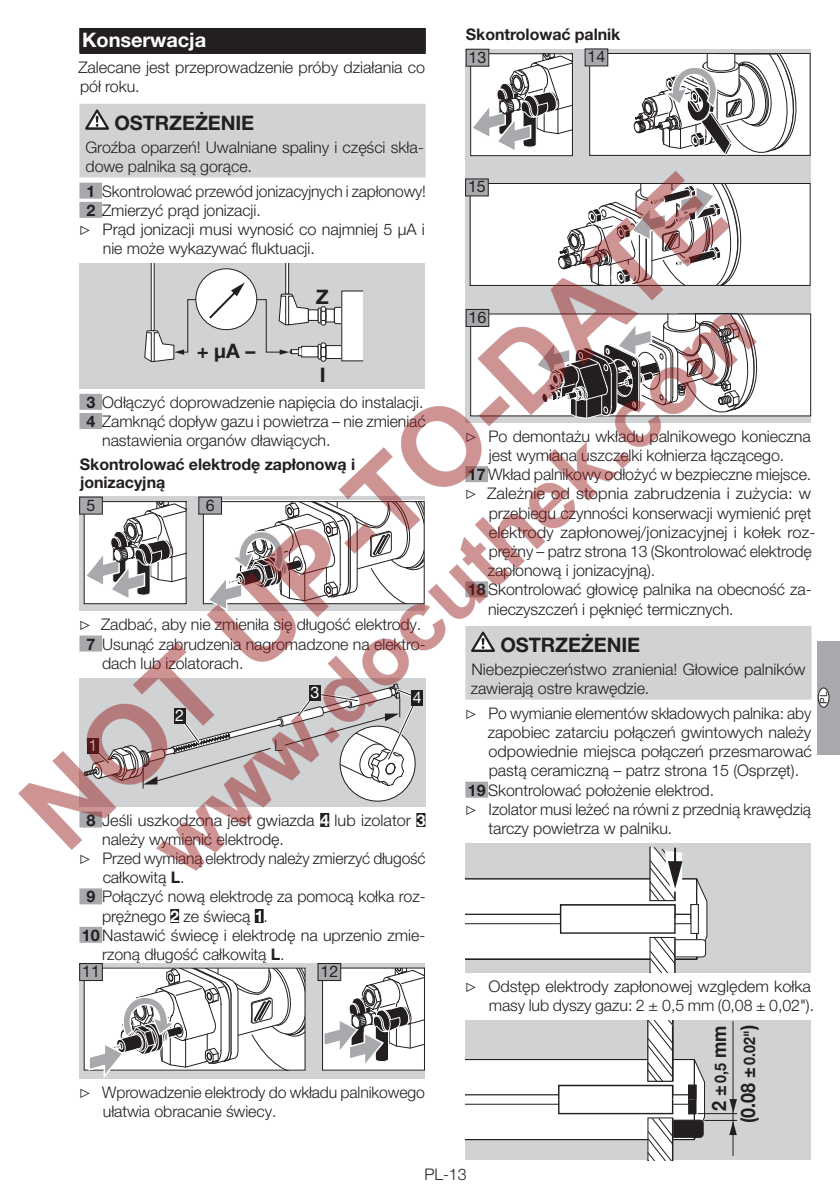
<style>
.page{position:relative;width:840px;height:1191px;background:#fff}
.page>*{position:absolute;margin:0;border:0;box-sizing:border-box;transform-origin:0 0}
.t1{font:700 20px "Helvetica Neue LT Pro";letter-spacing:-.005em;color:#231f20}
.t2{font:700 20px/28.8px "Helvetica Neue";color:#231f20;text-align:center;scale:.9 1}
.t3{font:700 20px "Helvetica Neue LT Pro";letter-spacing:-.005em;color:#fff}
.t4{font:300 16px/19.2px "Helvetica Neue LT Pro";letter-spacing:-.005em;color:#231f20}
.t5{font:700 16px/18px "Helvetica Neue LT Pro";letter-spacing:-.005em;color:#231f20}
.t6{font:16px "Helvetica Neue LT Pro";color:#231f20}
.t7{font:16px "Helvetica Neue LT Pro";color:#fff}
.t8{font:300 16px "Helvetica Neue";color:#231f20}
.t9{font:10px "Helvetica Neue LT Pro";color:#231f20}
.s1{font-weight:700}
.s2{font-family:"Lucida Sans Unicode";font-weight:400}
.s3{font-family:"Helvetica Neue"}
.s4{font-weight:700;color:#fff}
.s5{font-size:16px}
</style>
<div class="page">
<img style="left:18px;top:28px;width:821px;height:1133px">
<p class="t3" style="left:82px;top:27px;width:125px">Konserwacja</p>
<p class="t4" style="left:78px;top:58px;width:348px">Zalecane jest przeprowadzenie próby działania co pół roku.</p>
<p class="t1" style="left:114px;top:110px;width:141px">OSTRZEŻENIE</p>
<p class="t4" style="left:85px;top:137px;width:340px">Groźba oparzeń! Uwalniane spaliny i części skła&shy;dowe palnika są gorące.</p>
<p class="t4" style="left:86px;top:181px;width:341px"><span class="s1">1</span> Skontrolować przewód jonizacyjnych i zapłonowy!</p>
<p class="t4" style="left:86px;top:200px;width:176px"><span class="s1">2</span> Zmierzyć prąd jonizacji.</p>
<p class="t4" style="left:79px;top:219px;width:347px"><span class="s2">▷</span> Prąd jonizacji musi wynosić co najmniej 5 µA i</p>
<p class="t4" style="left:103px;top:239px;width:213px">nie może wykazywać fluktuacji.</p>
<p class="t1" style="left:197px;top:338px;width:60px">+ μ<span class="s3">A</span> –</p>
<p class="t1" style="left:315px;top:284px;width:14px">Z</p>
<p class="t1" style="left:319px;top:362px;width:7px">I</p>
<p class="t4" style="left:79px;top:392px;width:345px"><span class="s1">3</span> Odłączyć doprowadzenie napięcia do instalacji.</p>
<p class="t4" style="left:86px;top:411px;width:340px"><span class="s1">4</span> Zamknąć dopływ gazu i powietrza – nie zmieniać</p>
<p class="t4" style="left:102px;top:430px;width:230px">nastawienia organów dławiących.</p>
<p class="t5" style="left:80px;top:455px;width:276px">Skontrolować elektrodę zapłonową i jonizacyjną</p>
<p class="t6" style="left:86px;top:495px;width:10px">5</p>
<p class="t6" style="left:205px;top:495px;width:10px">6</p>
<p class="t4" style="left:79px;top:614px;width:344px"><span class="s2">▷</span> Zadbać, aby nie zmieniła się długość elektrody.</p>
<p class="t4" style="left:86px;top:634px;width:340px"><span class="s1">7</span> Usunąć zabrudzenia nagromadzone na elektro-</p>
<p class="t4" style="left:102px;top:653px;width:143px">dach lub izolatorach.</p>
<p class="t7" style="left:175px;top:706px;width:10px">2</p>
<p class="t7" style="left:88px;top:736px;width:10px">1</p>
<p class="t8" style="left:274px;top:735px;width:10px">L</p>
<p class="t7" style="left:310px;top:683px;width:10px">3</p>
<p class="t7" style="left:412px;top:688px;width:10px">4</p>
<p class="t4" style="left:86px;top:810px;width:340px"><span class="s1">8</span> Jeśli uszkodzona jest gwiazda <span class="s4">4</span> lub izolator <span class="s4">3</span></p>
<p class="t4" style="left:102px;top:829px;width:183px">należy wymienić elektrodę.</p>
<p class="t4" style="left:79px;top:848px;width:348px"><span class="s2">▷</span> Przed wymianą elektrody należy zmierzyć długość</p>
<p class="t4" style="left:103px;top:867px;width:83px">całkowitą <span class="s1">L</span>.</p>
<p class="t4" style="left:86px;top:886px;width:340px"><span class="s1">9</span> Połączyć nową elektrodę za pomocą kołka roz-</p>
<p class="t4" style="left:102px;top:906px;width:167px">prężnego <span class="s4">2</span> ze świecą <span class="s4">1</span>.</p>
<p class="t4" style="left:82px;top:925px;width:345px"><span class="s1">10</span> Nastawić świecę i elektrodę na uprzenio zmie-</p>
<p class="t4" style="left:102px;top:944px;width:184px">rzoną długość całkowitą <span class="s1">L</span>.</p>
<p class="t6" style="left:82px;top:961px;width:19px">11</p>
<p class="t6" style="left:320px;top:961px;width:19px">12</p>
<p class="t4" style="left:103px;top:1082px;width:323px;text-indent:-24px"><span class="s2">▷</span> Wprowadzenie elektrody do wkładu palnikowego ułatwia obracanie świecy.</p>
<p class="t5" style="left:465px;top:25px;width:156px">Skontrolować palnik</p>
<p class="t6" style="left:468px;top:47px;width:19px">13</p>
<p class="t6" style="left:587px;top:47px;width:19px">14</p>
<p class="t6" style="left:468px;top:177px;width:19px">15</p>
<p class="t6" style="left:468px;top:308px;width:19px">16</p>
<p class="t4" style="left:464px;top:426px;width:347px"><span class="s2">▷</span> Po demontażu wkładu palnikowego konieczna</p>
<p class="t4" style="left:488px;top:445px;width:297px">jest wymiana uszczelki kołnierza łączącego.</p>
<p class="t4" style="left:467px;top:464px;width:345px"><span class="s1">17</span> Wkład palnikowy odłożyć w bezpieczne miejsce.</p>
<p class="t4" style="left:464px;top:484px;width:347px"><span class="s2">▷</span> Zależnie od stopnia zabrudzenia i zużycia: w</p>
<p class="t4" style="left:488px;top:503px;width:324px">przebiegu czynności konserwacji wymienić pręt</p>
<p class="t4" style="left:488px;top:522px;width:328px">elektrody zapłonowej/jonizacyjnej i kołek roz-</p>
<p class="t4" style="left:488px;top:541px;width:324px">prężny – patrz strona 13 (Skontrolować elektrodę</p>
<p class="t4" style="left:487px;top:560px;width:169px">zapłonową i jonizacyjną).</p>
<p class="t4" style="left:467px;top:580px;width:345px"><span class="s1">18</span> Skontrolować głowicę palnika na obecność za-</p>
<p class="t4" style="left:488px;top:599px;width:247px">nieczyszczeń i pęknięć termicznych.</p>
<p class="t1" style="left:500px;top:632px;width:141px">OSTRZEŻENIE</p>
<p class="t4" style="left:470px;top:659px;width:336px">Niebezpieczeństwo zranienia! Głowice palników zawierają ostre krawędzie.</p>
<p class="t4" style="left:464px;top:703px;width:348px"><span class="s2">▷</span> Po wymianie elementów składowych palnika: aby</p>
<p class="t4" style="left:487px;top:722px;width:325px">zapobiec zatarciu połączeń gwintowych należy</p>
<p class="t4" style="left:488px;top:741px;width:324px">odpowiednie miejsca połączeń przesmarować</p>
<p class="t4" style="left:488px;top:761px;width:312px">pastą ceramiczną – patrz strona 15 (Osprzęt).</p>
<p class="t4" style="left:467px;top:780px;width:247px"><span class="s1">19</span> Skontrolować położenie elektrod.</p>
<p class="t4" style="left:464px;top:799px;width:347px"><span class="s2">▷</span> Izolator musi leżeć na równi z przednią krawędzią</p>
<p class="t4" style="left:488px;top:818px;width:185px">tarczy powietrza w palniku.</p>
<p class="t9" style="left:817px;top:703px;width:14px;rotate:-90deg">PL</p>
<p class="t4" style="left:464px;top:976px;width:350px;text-align:right"><span class="s2">▷</span> Odstęp elektrody zapłonowej względem kołka masy lub dyszy gazu: 2 ± 0,5 mm (0,08 ± 0,02").</p>
<p class="t2" style="left:703px;top:1123px;width:111px;rotate:-90deg">2 ± <span class="s5">0,5</span> mm (0.08 ± <span class="s5">0.02"</span>)</p>
<p class="t4" style="left:424px;top:1164px;width:44px">PL-13</p>
</div>
